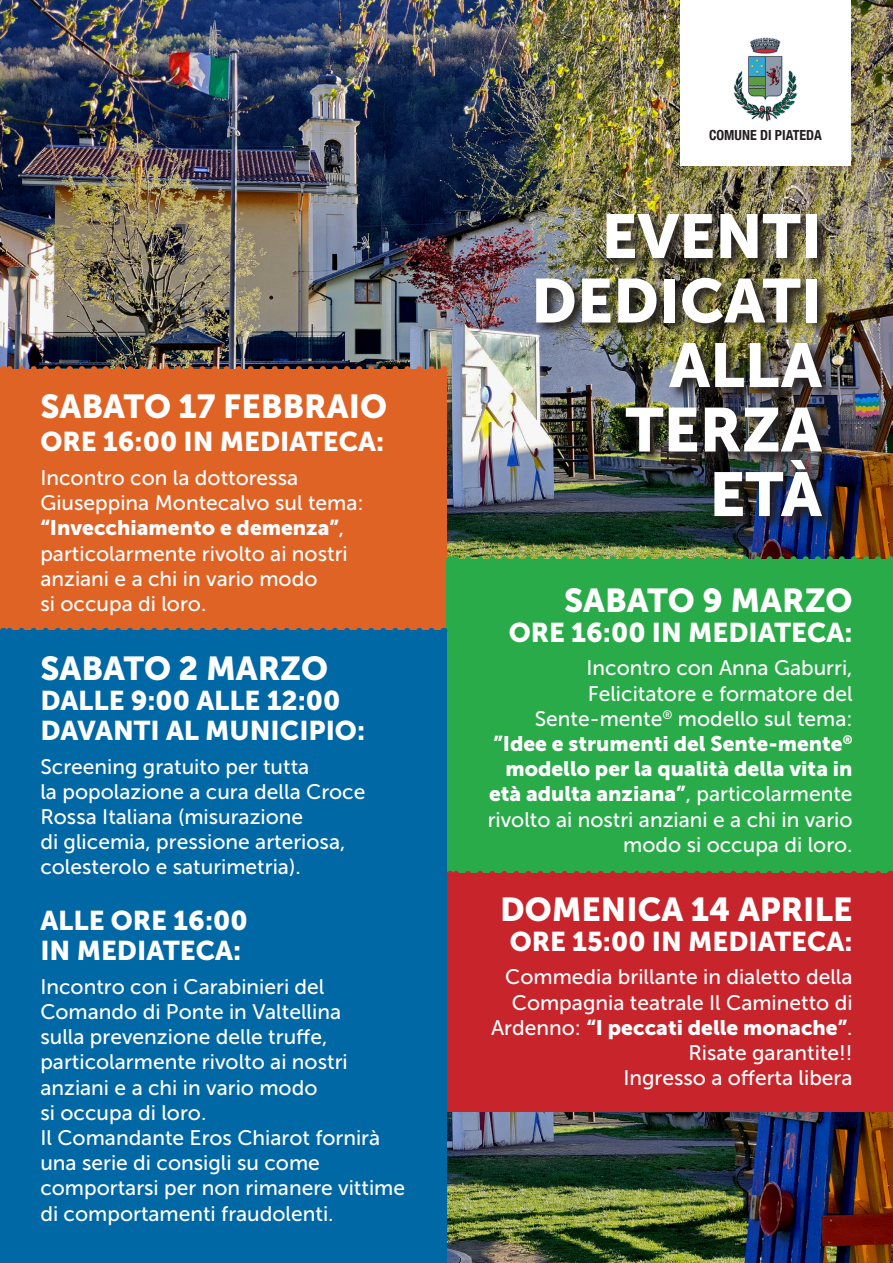
<style>
.page{position:relative;width:893px;height:1263px;background:#fff}
.page>*{position:absolute;margin:0;border:0;box-sizing:border-box;transform-origin:0 0}
.t1{font:61.5px "Museo Sans 900";color:#fff}
.t2{font:33px "Museo Sans 900";color:#fff}
.t3{font:27px/30px "Museo Sans 900";color:#fff}
.t4{font:21px/25.2px "Museo Sans 500";color:#fff}
.t5{font:700 condensed 13.95px "Helvetica Neue";color:#231f20}
.s1{font-family:"Museo Sans 900"}
</style>
<div class="page">
<img style="left:0;top:0;width:893px;height:559px">
<img style="left:446px;top:1112px;width:447px;height:151px">
<div style="left:0;top:369px;width:446px;height:262px;background:#e06326"></div>
<div style="left:446px;top:559px;width:447px;height:315px;background:#29ab4a"></div>
<div style="left:446px;top:874px;width:447px;height:238px;background:#c8242b"></div>
<div style="left:0;top:631px;width:446px;height:632px;background:#0068a5"></div>
<img style="left:534px;top:211px;width:302px;height:320px">
<div style="left:680px;top:0;width:170px;height:166px;background:#fff"></div>
<img style="left:733px;top:37px;width:65px;height:85px">
<svg style="left:3px;top:366px;width:429px;height:3px"></svg>
<svg style="left:3px;top:628px;width:429px;height:3px"></svg>
<svg style="left:449px;top:556px;width:429px;height:3px"></svg>
<svg style="left:449px;top:871px;width:429px;height:3px"></svg>
<p class="t2" style="left:40px;top:388px;width:348px">SABATO 17 FEBBRAIO</p>
<p class="t3" style="left:40px;top:427px;width:345px">ORE 16:00 IN MEDIATECA:</p>
<p class="t4" style="left:40px;top:465px;width:325px">Incontro con la dottoressa<br>Giuseppina Montecalvo sul tema: <span class="s1">“Invecchiamento e demenza”</span>, particolarmente rivolto ai nostri anziani e a chi in vario modo<br>si occupa di loro.</p>
<p class="t2" style="left:40px;top:650px;width:289px">SABATO 2 MARZO</p>
<p class="t3" style="left:40px;top:685px;width:326px">DALLE 9:00 ALLE 12:00<br>DAVANTI AL MUNICIPIO:</p>
<p class="t4" style="left:40px;top:754px;width:327px">Screening gratuito per tutta<br>la popolazione a cura della Croce<br>Rossa Italiana (misurazione<br>di glicemia, pressione arteriosa, colesterolo e saturimetria).</p>
<p class="t3" style="left:40px;top:905px;width:209px">ALLE ORE 16:00<br>IN MEDIATECA:</p>
<p class="t4" style="left:40px;top:974px;width:309px">Incontro con i Carabinieri del<br>Comando di Ponte in Valtellina sulla prevenzione delle truffe, particolarmente rivolto ai nostri anziani e a chi in vario modo<br>si occupa di loro.</p>
<p class="t4" style="left:40px;top:1125px;width:366px">Il Comandante Eros Chiarot fornirà una serie di consigli su come comportarsi per non rimanere vittime di comportamenti fraudolenti.</p>
<p class="t5" style="left:709px;top:123px;width:114px">COMUNE DI PIATEDA</p>
<p class="t1" style="left:601px;top:202px;width:222px">EVENTI</p>
<p class="t1" style="left:531px;top:266px;width:292px">DEDICATI</p>
<p class="t1" style="left:669px;top:331px;width:154px">ALLA</p>
<p class="t1" style="left:626px;top:395px;width:198px">TERZA</p>
<p class="t1" style="left:709px;top:460px;width:114px">ETÀ</p>
<p class="t2" style="left:564px;top:581px;width:290px">SABATO 9 MARZO</p>
<p class="t3" style="left:509px;top:617px;width:345px">ORE 16:00 IN MEDIATECA:</p>
<p class="t4" style="left:488px;top:655px;width:366px;text-align:right">Incontro con Anna Gaburri,<br>Felicitatore e formatore del<br>Sente-mente<sup>®</sup> modello sul tema: <span class="s1">”Idee e strumenti del Sente-mente</span><sup>® </sup><span class="s1">modello per la qualità della vita in età adulta anziana”</span>, particolarmente rivolto ai nostri anziani e a chi in vario modo si occupa di loro.</p>
<p class="t2" style="left:500px;top:890px;width:354px">DOMENICA 14 APRILE</p>
<p class="t3" style="left:510px;top:926px;width:344px">ORE 15:00 IN MEDIATECA:</p>
<p class="t4" style="left:491px;top:965px;width:363px;text-align:right">Commedia brillante in dialetto della<br>Compagnia teatrale Il Caminetto di<br>Ardenno: <span class="s1">“I peccati delle monache”</span>.<br>Risate garantite!!<br>Ingresso a offerta libera</p>
</div>
